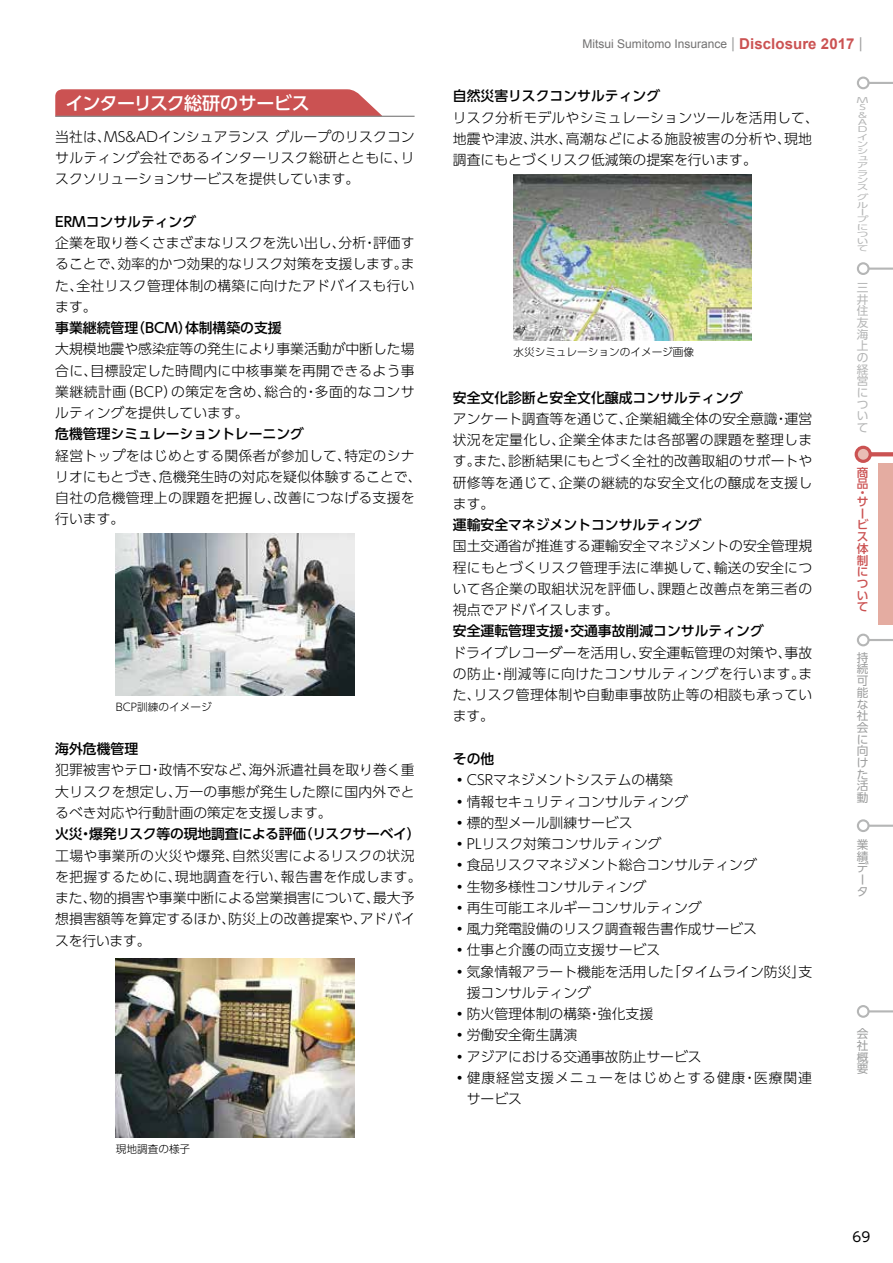
<style>
.page{position:relative;width:893px;height:1263px;background:#fff}
.page>*{position:absolute;margin:0;border:0;box-sizing:border-box;transform-origin:0 0}
.t1{font:500 18px "UD Shin Go Pro";letter-spacing:-.04em;color:#fff}
.t2{font:300 13.8px/21.3px "UD Shin Go Pro";color:#000;text-align:justify}
.t3{font:300 13.8px/21.3px "UD Shin Go Pro";letter-spacing:.02em;color:#000}
.t4{font:500 13.8px "UD Shin Go Pro";color:#000}
.t5{font:500 13.8px "UD Shin Go Pro";letter-spacing:-.02em;color:#000}
.t6{font:300 13.8px "UD Shin Go Pro";letter-spacing:.065em;color:#000}
.t7{font:13.5px "UD Shin Go Pro";color:#000}
.t8{font:12px "Arial";color:#727171}
.t9{font:11.7px/11.7px "UD Shin Go Pro";color:#9fa0a0;text-align:justify}
.t10{font:11.7px/11.7px "UD Shin Go Pro";color:#b5b6b6;text-align:justify}
.t11{font:500 11.7px/11.7px "UD Shin Go Pro";color:#cb5252}
.t12{font:300 10.65px "UD Shin Go Pro";color:#000}
.t13{font:7.65px/7.2px "UD Shin Go Pro";color:#b5b6b6;text-align:center;scale:1.54 1}
.s1{font-size:15px;color:#9fa0a0}
.s2{font-weight:700;font-size:15px;color:#cb5252}
.s3{font-weight:400}
</style>
<div class="page">
<svg style="left:55px;top:89px;width:329px;height:27px;background:#cd5d5d"></svg>
<hr style="left:55px;top:116px;width:360px;height:1px;background:#898989">
<img style="left:116px;top:534px;width:238px;height:161px">
<img style="left:116px;top:959px;width:238px;height:178px">
<img style="left:513px;top:174px;width:239px;height:166px">
<div style="left:878px;top:463px;width:15px;height:161px;background:#e4aca1"></div>
<hr style="left:864px;top:82px;width:29px;height:2px;background:#b5b6b6">
<div style="left:858px;top:78px;width:10px;height:10px;background:#fff;border-radius:50%"></div>
<div style="left:857px;top:77px;width:13px;height:12px;border:2px solid #b5b6b6;border-radius:50%"></div>
<hr style="left:864px;top:268px;width:29px;height:2px;background:#b5b6b6">
<div style="left:858px;top:263px;width:10px;height:11px;background:#fff;border-radius:50%"></div>
<div style="left:857px;top:262px;width:13px;height:13px;border:2px solid #b5b6b6;border-radius:50%"></div>
<svg style="left:872px;top:452px;width:21px;height:4px"></svg>
<div style="left:856px;top:447px;width:14px;height:14px;background:#e9bdb4;border-radius:50%"></div>
<div style="left:855px;top:446px;width:17px;height:17px;border:3px solid #cb5252;border-radius:50%"></div>
<hr style="left:864px;top:639px;width:29px;height:2px;background:#b5b6b6">
<div style="left:858px;top:635px;width:10px;height:10px;background:#fff;border-radius:50%"></div>
<div style="left:857px;top:634px;width:13px;height:12px;border:2px solid #b5b6b6;border-radius:50%"></div>
<hr style="left:864px;top:825px;width:29px;height:2px;background:#b5b6b6">
<div style="left:858px;top:820px;width:10px;height:11px;background:#fff;border-radius:50%"></div>
<div style="left:857px;top:819px;width:13px;height:13px;border:2px solid #b5b6b6;border-radius:50%"></div>
<hr style="left:864px;top:1010px;width:29px;height:2px;background:#b5b6b6">
<svg style="left:857px;top:1005px;width:13px;height:13px"></svg>
<h1 class="t1" style="left:65px;top:89px;width:246px">インターリスク総研のサービス</h1>
<p class="t2" style="left:55px;top:125px;width:361px">当社は、MS&amp;ADインシュアランス グループのリスクコンサルティング会社であるインターリスク総研とともに、リスクソリューションサービスを提供しています。</p>
<p class="t4" style="left:55px;top:210px;width:142px">ERMコンサルティング</p>
<p class="t2" style="left:55px;top:232px;width:361px">企業を取り巻くさまざまなリスクを洗い出し、分析・評価することで、効率的かつ効果的なリスク対策を支援します。また、全社リスク管理体制の構築に向けたアドバイスも行います。</p>
<p class="t4" style="left:55px;top:317px;width:228px">事業継続管理（BCM）体制構築の支援</p>
<p class="t2" style="left:55px;top:338px;width:361px">大規模地震や感染症等の発生により事業活動が中断した場合に、目標設定した時間内に中核事業を再開できるよう事業継続計画（BCP）の策定を含め、総合的・多面的なコンサルティングを提供しています｡</p>
<p class="t4" style="left:55px;top:423px;width:250px">危機管理シミュレーショントレーニング</p>
<p class="t3" style="left:55px;top:444px;width:368px">経営トップをはじめとする関係者が参加して、特定のシナリオにもとづき、危機発生時の対応を疑似体験することで、自社の危機管理上の課題を把握し、改善につなげる支援を行います。</p>
<p class="t12" style="left:116px;top:698px;width:97px">BCP訓練のイメージ</p>
<p class="t4" style="left:55px;top:738px;width:84px">海外危機管理</p>
<p class="t2" style="left:55px;top:759px;width:361px">犯罪被害やテロ・政情不安など、海外派遣社員を取り巻く重大リスクを想定し、万一の事態が発生した際に国内外でとるべき対応や行動計画の策定を支援します。</p>
<p class="t5" style="left:55px;top:823px;width:367px">火災・爆発リスク等の現地調査による評価（リスクサーベイ）</p>
<p class="t2" style="left:55px;top:844px;width:368px;text-align:left">工場や事業所の火災や爆発、自然災害によるリスクの状況を把握するために、現地調査を行い、報告書を作成します。また、物的損害や事業中断による営業損害について、最大予想損害額等を算定するほか、防災上の改善提案や、アドバイスを行います。</p>
<p class="t12" style="left:116px;top:1140px;width:76px">現地調査の様子</p>
<p class="t8" style="left:583px;top:35px;width:282px">Mitsui Sumitomo Insurance <span class="s1">|</span> <span class="s2">Disclosure 2017</span> <span class="s1">|</span></p>
<p class="t4" style="left:453px;top:85px;width:209px">自然災害リスクコンサルティング</p>
<p class="t3" style="left:453px;top:106px;width:368px">リスク分析モデルやシミュレーションツールを活用して、地震や津波、洪水、高潮などによる施設被害の分析や、現地調査にもとづくリスク低減策の提案を行います。</p>
<p class="t12" style="left:513px;top:343px;width:182px">水災シミュレーションのイメージ画像</p>
<p class="t4" style="left:453px;top:386px;width:292px">安全文化診断と安全文化醸成コンサルティング</p>
<p class="t2" style="left:453px;top:407px;width:361px">アンケート調査等を通じて、企業組織全体の安全意識・運営状況を定量化し、企業全体または各部署の課題を整理します。また、診断結果にもとづく全社的改善取組のサポートや研修等を通じて、企業の継続的な安全文化の醸成を支援します。</p>
<p class="t4" style="left:453px;top:514px;width:250px">運輸安全マネジメントコンサルティング</p>
<p class="t2" style="left:453px;top:535px;width:361px">国土交通省が推進する運輸安全マネジメントの安全管理規程にもとづくリスク管理手法に準拠して、輸送の安全について各企業の取組状況を評価し、課題と改善点を第三者の視点でアドバイスします。</p>
<p class="t4" style="left:453px;top:620px;width:312px">安全運転管理支援・交通事故削減コンサルティング</p>
<p class="t2" style="left:453px;top:641px;width:361px">ドライブレコーダーを活用し、安全運転管理の対策や、事故の防止・削減等に向けたコンサルティングを行います。また、リスク管理体制や自動車事故防止等の相談も承っています。</p>
<p class="t4" style="left:453px;top:747px;width:43px">その他</p>
<p class="t2" style="left:453px;top:769px;width:222px"><span class="s3">・</span>CSRマネジメントシステムの構築</p>
<p class="t2" style="left:453px;top:790px;width:236px"><span class="s3">・</span>情報セキュリティコンサルティング</p>
<p class="t2" style="left:453px;top:811px;width:181px"><span class="s3">・</span>標的型メール訓練サービス</p>
<p class="t2" style="left:453px;top:833px;width:210px"><span class="s3">・</span>PLリスク対策コンサルティング</p>
<p class="t2" style="left:453px;top:854px;width:306px"><span class="s3">・</span>食品リスクマネジメント総合コンサルティング</p>
<p class="t2" style="left:453px;top:875px;width:195px"><span class="s3">・</span>生物多様性コンサルティング</p>
<p class="t2" style="left:453px;top:896px;width:250px"><span class="s3">・</span>再生可能エネルギーコンサルティング</p>
<p class="t2" style="left:453px;top:918px;width:306px"><span class="s3">・</span>風力発電設備のリスク調査報告書作成サービス</p>
<p class="t2" style="left:453px;top:939px;width:209px"><span class="s3">・</span>仕事と介護の両立支援サービス</p>
<p class="t2" style="left:453px;top:960px;width:361px"><span class="s3">・</span>気象情報アラート機能を活用した「タイムライン防災」支</p>
<p class="t2" style="left:467px;top:981px;width:126px">援コンサルティング</p>
<p class="t2" style="left:453px;top:1003px;width:202px"><span class="s3">・</span>防火管理体制の構築・強化支援</p>
<p class="t2" style="left:453px;top:1024px;width:126px"><span class="s3">・</span>労働安全衛生講演</p>
<p class="t2" style="left:453px;top:1045px;width:250px"><span class="s3">・</span>アジアにおける交通事故防止サービス</p>
<p class="t6" style="left:453px;top:1066px;width:361px"><span class="s3">・</span>健康経営支援メニューをはじめとする健康・医療関連</p>
<p class="t2" style="left:467px;top:1088px;width:57px">サービス</p>
<p class="t13" style="left:857px;top:96px;width:9px">M<br>S &amp;<br>A<br>Dインシュアランス</p>
<p class="t13" style="left:857px;top:193px;width:9px;text-align:left">グループについて</p>
<p class="t10" style="left:857px;top:281px;width:13px">三井住友海上の経営について</p>
<p class="t11" style="left:857px;top:466px;width:13px">商品</p>
<p class="t11" style="left:857px;top:488px;width:12px;line-height:8.7px">・サ</p>
<p class="t11" style="left:857px;top:507px;width:13px">ービス体制について</p>
<p class="t9" style="left:857px;top:651px;width:13px">持続可能な社会に向けた活動</p>
<p class="t9" style="left:857px;top:838px;width:13px;text-align:left">業績データ</p>
<p class="t9" style="left:857px;top:1027px;width:13px">会社概要</p>
<p class="t7" style="left:853px;top:1226px;width:19px">69</p>
</div>
